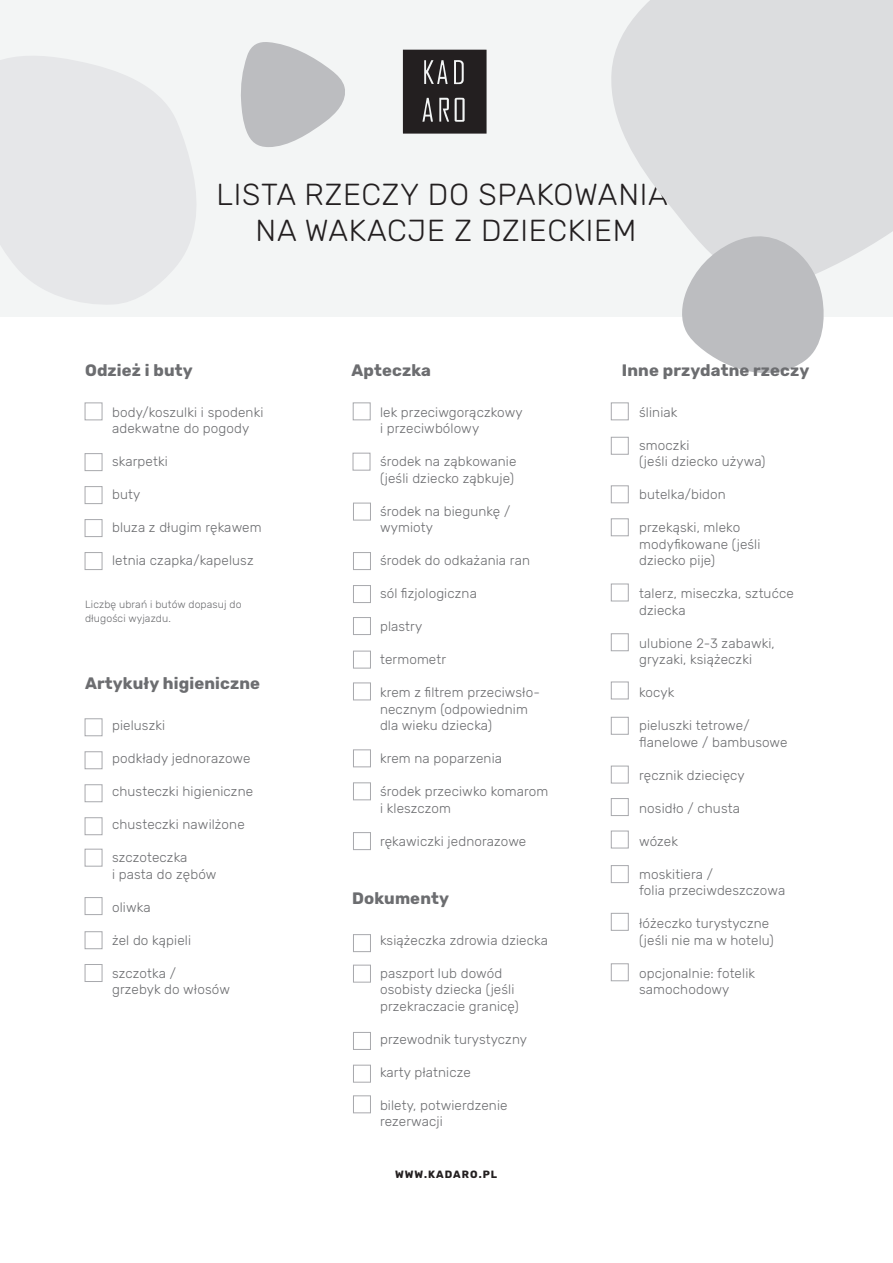
<style>
.page{position:relative;width:893px;height:1263px;background:#fff}
.page>*{position:absolute;margin:0;border:0;box-sizing:border-box;transform-origin:0 0}
.t1{font:300 30.3px/36.3px "Rubik";letter-spacing:.025em;color:#231f20;text-align:center}
.t2{font:700 16.5px "Rubik";letter-spacing:.01em;color:#6c6d70}
.t3{font:300 13.5px/16.5px "Rubik";letter-spacing:.01em;color:#6c6d70}
.t4{font:300 10.5px/13.5px "Rubik";letter-spacing:.01em;color:#6c6d70}
.t5{font:700 10.5px "Rubik";letter-spacing:.1em;color:#231f20}
</style>
<div class="page">
<div style="left:0;top:0;width:893px;height:317px;background:#f3f5f5"></div>
<svg style="left:611px;top:0;width:282px;height:269px;background:#dee0e1"></svg>
<svg style="left:0;top:56px;width:196px;height:249px;fill:#e6e7e9"></svg>
<div style="left:85px;top:402px;width:17px;height:18px;border:1px solid #a8a9ad"></div>
<div style="left:85px;top:453px;width:17px;height:18px;border:1px solid #a8a9ad"></div>
<div style="left:85px;top:486px;width:17px;height:18px;border:1px solid #a8a9ad"></div>
<div style="left:85px;top:519px;width:17px;height:18px;border:1px solid #a8a9ad"></div>
<div style="left:85px;top:552px;width:17px;height:18px;border:1px solid #a8a9ad"></div>
<div style="left:85px;top:718px;width:17px;height:18px;border:1px solid #a8a9ad"></div>
<div style="left:85px;top:751px;width:17px;height:18px;border:1px solid #a8a9ad"></div>
<div style="left:85px;top:784px;width:17px;height:18px;border:1px solid #a8a9ad"></div>
<div style="left:85px;top:817px;width:17px;height:18px;border:1px solid #a8a9ad"></div>
<div style="left:85px;top:849px;width:17px;height:17px;border:1px solid #a8a9ad"></div>
<div style="left:85px;top:897px;width:17px;height:18px;border:1px solid #a8a9ad"></div>
<div style="left:85px;top:931px;width:17px;height:18px;border:1px solid #a8a9ad"></div>
<div style="left:85px;top:964px;width:17px;height:18px;border:1px solid #a8a9ad"></div>
<div style="left:353px;top:402px;width:18px;height:18px;border:1px solid #a8a9ad"></div>
<div style="left:353px;top:453px;width:17px;height:17px;border:1px solid #a8a9ad"></div>
<div style="left:611px;top:402px;width:18px;height:18px;border:1px solid #a8a9ad"></div>
<div style="left:611px;top:437px;width:18px;height:18px;border:1px solid #a8a9ad"></div>
<div style="left:611px;top:485px;width:18px;height:18px;border:1px solid #a8a9ad"></div>
<div style="left:611px;top:518px;width:18px;height:18px;border:1px solid #a8a9ad"></div>
<div style="left:611px;top:584px;width:18px;height:17px;border:1px solid #a8a9ad"></div>
<div style="left:611px;top:633px;width:18px;height:18px;border:1px solid #a8a9ad"></div>
<div style="left:611px;top:682px;width:18px;height:17px;border:1px solid #a8a9ad"></div>
<div style="left:611px;top:717px;width:18px;height:18px;border:1px solid #a8a9ad"></div>
<div style="left:611px;top:766px;width:18px;height:17px;border:1px solid #a8a9ad"></div>
<div style="left:611px;top:798px;width:18px;height:18px;border:1px solid #a8a9ad"></div>
<div style="left:611px;top:831px;width:18px;height:17px;border:1px solid #a8a9ad"></div>
<div style="left:611px;top:865px;width:18px;height:18px;border:1px solid #a8a9ad"></div>
<div style="left:611px;top:913px;width:18px;height:18px;border:1px solid #a8a9ad"></div>
<div style="left:611px;top:963px;width:18px;height:18px;border:1px solid #a8a9ad"></div>
<div style="left:353px;top:503px;width:18px;height:17px;border:1px solid #a8a9ad"></div>
<div style="left:353px;top:585px;width:18px;height:18px;border:1px solid #a8a9ad"></div>
<div style="left:353px;top:617px;width:18px;height:18px;border:1px solid #a8a9ad"></div>
<div style="left:353px;top:651px;width:18px;height:17px;border:1px solid #a8a9ad"></div>
<div style="left:353px;top:682px;width:18px;height:18px;border:1px solid #a8a9ad"></div>
<div style="left:353px;top:749px;width:18px;height:18px;border:1px solid #a8a9ad"></div>
<div style="left:353px;top:782px;width:18px;height:18px;border:1px solid #a8a9ad"></div>
<div style="left:353px;top:832px;width:18px;height:18px;border:1px solid #a8a9ad"></div>
<div style="left:353px;top:934px;width:18px;height:18px;border:1px solid #a8a9ad"></div>
<div style="left:353px;top:965px;width:18px;height:17px;border:1px solid #a8a9ad"></div>
<div style="left:353px;top:1032px;width:18px;height:18px;border:1px solid #a8a9ad"></div>
<div style="left:353px;top:1065px;width:18px;height:17px;border:1px solid #a8a9ad"></div>
<div style="left:353px;top:1095px;width:18px;height:18px;border:1px solid #a8a9ad"></div>
<div style="left:353px;top:552px;width:18px;height:18px;border:1px solid #a8a9ad"></div>
<svg style="left:403px;top:50px;width:84px;height:84px;background:#373334"></svg>
<svg style="left:680px;top:232px;width:146px;height:141px"></svg>
<svg style="left:241px;top:42px;width:104px;height:105px"></svg>
<h1 class="t1" style="left:217px;top:177px;width:453px">LISTA RZECZY DO SPAKOWANIA<br>NA WAKACJE Z DZIECKIEM</h1>
<p class="t2" style="left:85px;top:360px;width:109px">Odzież i buty</p>
<p class="t2" style="left:351px;top:360px;width:81px">Apteczka</p>
<p class="t2" style="left:622px;top:360px;width:189px">Inne przydatne rzeczy</p>
<p class="t3" style="left:112px;top:404px;width:153px">body/koszulki i spodenki adekwatne do pogody</p>
<p class="t3" style="left:112px;top:454px;width:57px">skarpetki</p>
<p class="t3" style="left:112px;top:487px;width:30px">buty</p>
<p class="t3" style="left:112px;top:520px;width:151px">bluza z długim rękawem</p>
<p class="t3" style="left:112px;top:553px;width:143px">letnia czapka/kapelusz</p>
<p class="t4" style="left:85px;top:598px;width:158px">Liczbę ubrań i butów dopasuj do długości wyjazdu.</p>
<p class="t2" style="left:85px;top:674px;width:177px">Artykuły higieniczne</p>
<p class="t3" style="left:112px;top:718px;width:55px">pieluszki</p>
<p class="t3" style="left:112px;top:751px;width:140px">podkłady jednorazowe</p>
<p class="t3" style="left:112px;top:784px;width:143px">chusteczki higieniczne</p>
<p class="t3" style="left:112px;top:817px;width:134px">chusteczki nawilżone</p>
<p class="t3" style="left:112px;top:850px;width:106px">szczoteczka<br>i pasta do zębów</p>
<p class="t3" style="left:112px;top:899px;width:40px">oliwka</p>
<p class="t3" style="left:112px;top:932px;width:80px">żel do kąpieli</p>
<p class="t3" style="left:112px;top:965px;width:119px">szczotka /<br>grzebyk do włosów</p>
<p class="t3" style="left:380px;top:404px;width:144px">lek przeciwgorączkowy i przeciwbólowy</p>
<p class="t3" style="left:380px;top:454px;width:138px">środek na ząbkowanie (jeśli dziecko ząbkuje)</p>
<p class="t3" style="left:380px;top:503px;width:132px">środek na biegunkę / wymioty</p>
<p class="t3" style="left:380px;top:552px;width:151px">środek do odkażania ran</p>
<p class="t3" style="left:380px;top:585px;width:98px">sól fizjologiczna</p>
<p class="t3" style="left:380px;top:618px;width:44px">plastry</p>
<p class="t3" style="left:380px;top:651px;width:68px">termometr</p>
<p class="t3" style="left:380px;top:684px;width:161px">krem z filtrem przeciwsło&shy;necznym (odpowiednim dla wieku dziecka)</p>
<p class="t3" style="left:380px;top:750px;width:124px">krem na poparzenia</p>
<p class="t3" style="left:380px;top:783px;width:170px">środek przeciwko komarom i kleszczom</p>
<p class="t3" style="left:380px;top:833px;width:148px">rękawiczki jednorazowe</p>
<p class="t2" style="left:352px;top:889px;width:98px">Dokumenty</p>
<p class="t3" style="left:380px;top:932px;width:169px">książeczka zdrowia dziecka</p>
<p class="t3" style="left:380px;top:965px;width:140px">paszport lub dowód osobisty dziecka (jeśli przekraczacie granicę)</p>
<p class="t3" style="left:380px;top:1031px;width:149px">przewodnik turystyczny</p>
<p class="t3" style="left:380px;top:1064px;width:92px">karty płatnicze</p>
<p class="t3" style="left:380px;top:1097px;width:129px">bilety, potwierdzenie rezerwacji</p>
<p class="t5" style="left:395px;top:1168px;width:104px">WWW.KADARO.PL</p>
<p class="t3" style="left:639px;top:404px;width:40px">śliniak</p>
<p class="t3" style="left:639px;top:437px;width:128px">smoczki<br>(jeśli dziecko używa)</p>
<p class="t3" style="left:639px;top:487px;width:88px">butelka/bidon</p>
<p class="t3" style="left:639px;top:520px;width:123px">przekąski, mleko modyfikowane (jeśli dziecko pije)</p>
<p class="t3" style="left:639px;top:586px;width:156px">talerz, miseczka, sztućce dziecka</p>
<p class="t3" style="left:639px;top:635px;width:137px">ulubione 2-3 zabawki, gryzaki, książeczki</p>
<p class="t3" style="left:639px;top:685px;width:37px">kocyk</p>
<p class="t3" style="left:639px;top:718px;width:150px">pieluszki tetrowe/ flanelowe / bambusowe</p>
<p class="t3" style="left:639px;top:767px;width:107px">ręcznik dziecięcy</p>
<p class="t3" style="left:639px;top:800px;width:102px">nosidło / chusta</p>
<p class="t3" style="left:639px;top:833px;width:40px">wózek</p>
<p class="t3" style="left:639px;top:866px;width:148px">moskitiera /<br>folia przeciwdeszczowa</p>
<p class="t3" style="left:639px;top:916px;width:136px">łóżeczko turystyczne (jeśli nie ma w hotelu)</p>
<p class="t3" style="left:639px;top:965px;width:117px">opcjonalnie: fotelik samochodowy</p>
</div>
